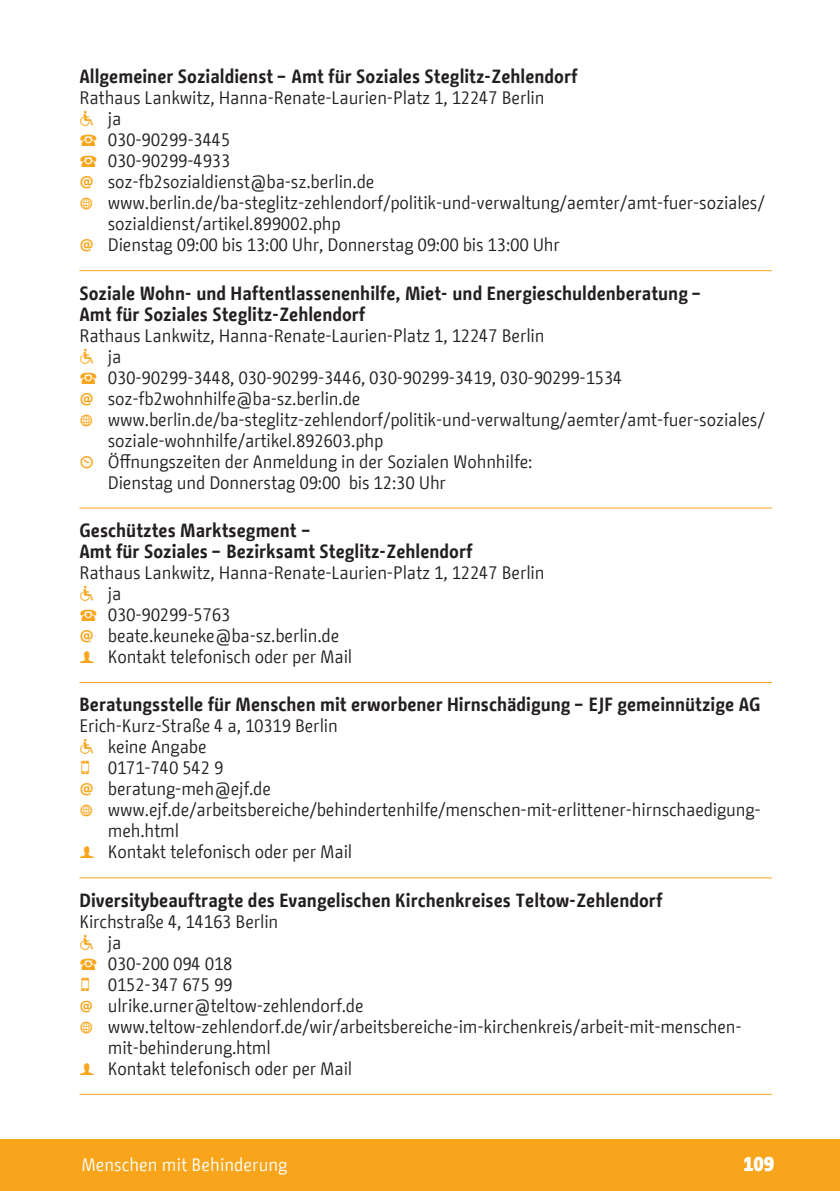
<style>
.page{position:relative;width:840px;height:1191px;background:#fff}
.page>*{position:absolute;margin:0;border:0;box-sizing:border-box;transform-origin:0 0}
.t1{font:900 20px "BMF Change";color:#fff}
.Institution{font:700 19px/21px "BMF Change";color:#231f20}
.grundtext{font:18px/21px "BMF Change";letter-spacing:-.01em;color:#231f20}
.t2{font:18px "BMF Change";color:#fff}
.s1{font-family:"Bundesbahn Pi One";font-size:19px;color:#f9a51b}
.s2{font-family:"European Pi One";color:#f9a51b}
.s3{font-family:"Modern Pictograms";font-size:19px;color:#f9a51b}
.s4{font-family:"Modern Pictograms";color:#f9a51b}
.s5{font-family:"Modern Pictograms";font-size:20px;color:#f9a51b}
</style>
<div class="page">
<div style="left:0;top:1140px;width:839px;height:51px;background:#f9a51b"></div>
<hr style="left:79px;top:270px;width:692px;height:1px;background:#f9a51b">
<hr style="left:79px;top:507px;width:692px;height:1px;background:#f9a51b">
<hr style="left:79px;top:682px;width:692px;height:1px;background:#f9a51b">
<hr style="left:79px;top:877px;width:692px;height:1px;background:#f9a51b">
<hr style="left:79px;top:1093px;width:692px;height:1px;background:#f9a51b">
<p class="Institution" style="left:79px;top:66px;width:499px">Allgemeiner Sozialdienst – Amt für Soziales Steglitz-Zehlendorf</p>
<p class="grundtext" style="left:79px;top:87px;width:466px">Rathaus Lankwitz, Hanna-Renate-Laurien-Platz 1, 12247 Berlin</p>
<p class="grundtext" style="left:79px;top:108px;width:43px"><span class="s1">-</span> ja</p>
<p class="grundtext" style="left:79px;top:129px;width:152px"><span class="s2">Z</span> 030-90299-3445</p>
<p class="grundtext" style="left:79px;top:150px;width:152px"><span class="s2">Z</span> 030-90299-4933</p>
<p class="grundtext" style="left:79px;top:171px;width:296px"><span class="s3">@</span> soz-fb2sozialdienst@ba-sz.berlin.de</p>
<p class="grundtext" style="left:108px;top:192px;width:658px;text-indent:-28px"><span class="s4">W</span> www.berlin.de/ba-steglitz-zehlendorf/politik-und-verwaltung/aemter/amt-fuer-soziales/ sozialdienst/artikel.899002.php</p>
<p class="grundtext" style="left:79px;top:234px;width:482px"><span class="s3">@</span> Dienstag 09:00 bis 13:00 Uhr, Donnerstag 09:00 bis 13:00 Uhr</p>
<p class="Institution" style="left:79px;top:282px;width:623px">Soziale Wohn- und Haftentlassenenhilfe, Miet- und Energieschuldenberatung –<br>Amt für Soziales Steglitz-Zehlendorf</p>
<p class="grundtext" style="left:79px;top:325px;width:466px">Rathaus Lankwitz, Hanna-Renate-Laurien-Platz 1, 12247 Berlin</p>
<p class="grundtext" style="left:79px;top:346px;width:43px"><span class="s1">-</span> ja</p>
<p class="grundtext" style="left:79px;top:367px;width:544px"><span class="s2">Z</span> 030-90299-3448, 030-90299-3446, 030-90299-3419, 030-90299-1534</p>
<p class="grundtext" style="left:79px;top:388px;width:282px"><span class="s3">@</span> soz-fb2wohnhilfe@ba-sz.berlin.de</p>
<p class="grundtext" style="left:108px;top:409px;width:658px;text-indent:-28px"><span class="s4">W</span> www.berlin.de/ba-steglitz-zehlendorf/politik-und-verwaltung/aemter/amt-fuer-soziales/ soziale-wohnhilfe/artikel.892603.php</p>
<p class="grundtext" style="left:108px;top:451px;width:426px;text-indent:-28px"><span class="s3">{</span> Öffnungszeiten der Anmeldung in der Sozialen Wohnhilfe:<br>Dienstag und Donnerstag 09:00 bis 12:30 Uhr</p>
<p class="Institution" style="left:79px;top:520px;width:394px">Geschütztes Marktsegment –<br>Amt für Soziales – Bezirksamt Steglitz-Zehlendorf</p>
<p class="grundtext" style="left:79px;top:562px;width:466px">Rathaus Lankwitz, Hanna-Renate-Laurien-Platz 1, 12247 Berlin</p>
<p class="grundtext" style="left:79px;top:583px;width:43px"><span class="s1">-</span> ja</p>
<p class="grundtext" style="left:79px;top:604px;width:152px"><span class="s2">Z</span> 030-90299-5763</p>
<p class="grundtext" style="left:79px;top:625px;width:261px"><span class="s3">@</span> beate.keuneke@ba-sz.berlin.de</p>
<p class="grundtext" style="left:79px;top:646px;width:274px"><span class="s3">F</span> Kontakt telefonisch oder per Mail</p>
<p class="Institution" style="left:79px;top:694px;width:682px">Beratungsstelle für Menschen mit erworbener Hirnschädigung – EJF gemeinnützige AG</p>
<p class="grundtext" style="left:79px;top:715px;width:260px">Erich-Kurz-Straße 4 a, 10319 Berlin</p>
<p class="grundtext" style="left:79px;top:736px;width:129px"><span class="s1">-</span> keine Angabe</p>
<p class="grundtext" style="left:79px;top:757px;width:145px"><span class="s5">O</span> 0171-740 542 9</p>
<p class="grundtext" style="left:79px;top:778px;width:193px"><span class="s3">@</span> beratung-meh@ejf.de</p>
<p class="grundtext" style="left:108px;top:799px;width:654px;text-indent:-28px"><span class="s4">W</span> www.ejf.de/arbeitsbereiche/behindertenhilfe/menschen-mit-erlittener-hirnschaedigung&shy;meh.html</p>
<p class="grundtext" style="left:79px;top:841px;width:274px"><span class="s3">F</span> Kontakt telefonisch oder per Mail</p>
<p class="Institution" style="left:79px;top:889px;width:584px">Diversitybeauftragte des Evangelischen Kirchenkreises Teltow-Zehlendorf</p>
<p class="grundtext" style="left:79px;top:911px;width:200px">Kirchstraße 4, 14163 Berlin</p>
<p class="grundtext" style="left:79px;top:932px;width:43px"><span class="s1">-</span> ja</p>
<p class="grundtext" style="left:79px;top:953px;width:155px"><span class="s2">Z</span> 030-200 094 018</p>
<p class="grundtext" style="left:79px;top:974px;width:155px"><span class="s5">O</span> 0152-347 675 99</p>
<p class="grundtext" style="left:79px;top:995px;width:285px"><span class="s4">@</span> ulrike.urner@teltow-zehlendorf.de</p>
<p class="grundtext" style="left:108px;top:1016px;width:635px;text-indent:-28px"><span class="s4">W</span> www.teltow-zehlendorf.de/wir/arbeitsbereiche-im-kirchenkreis/arbeit-mit-menschen&shy;mit-behinderung.html</p>
<p class="grundtext" style="left:79px;top:1058px;width:274px"><span class="s3">F</span> Kontakt telefonisch oder per Mail</p>
<p class="t2" style="left:81px;top:1152px;width:208px">Menschen mit Behinderung</p>
<p class="t1" style="left:742px;top:1150px;width:33px">109</p>
</div>
